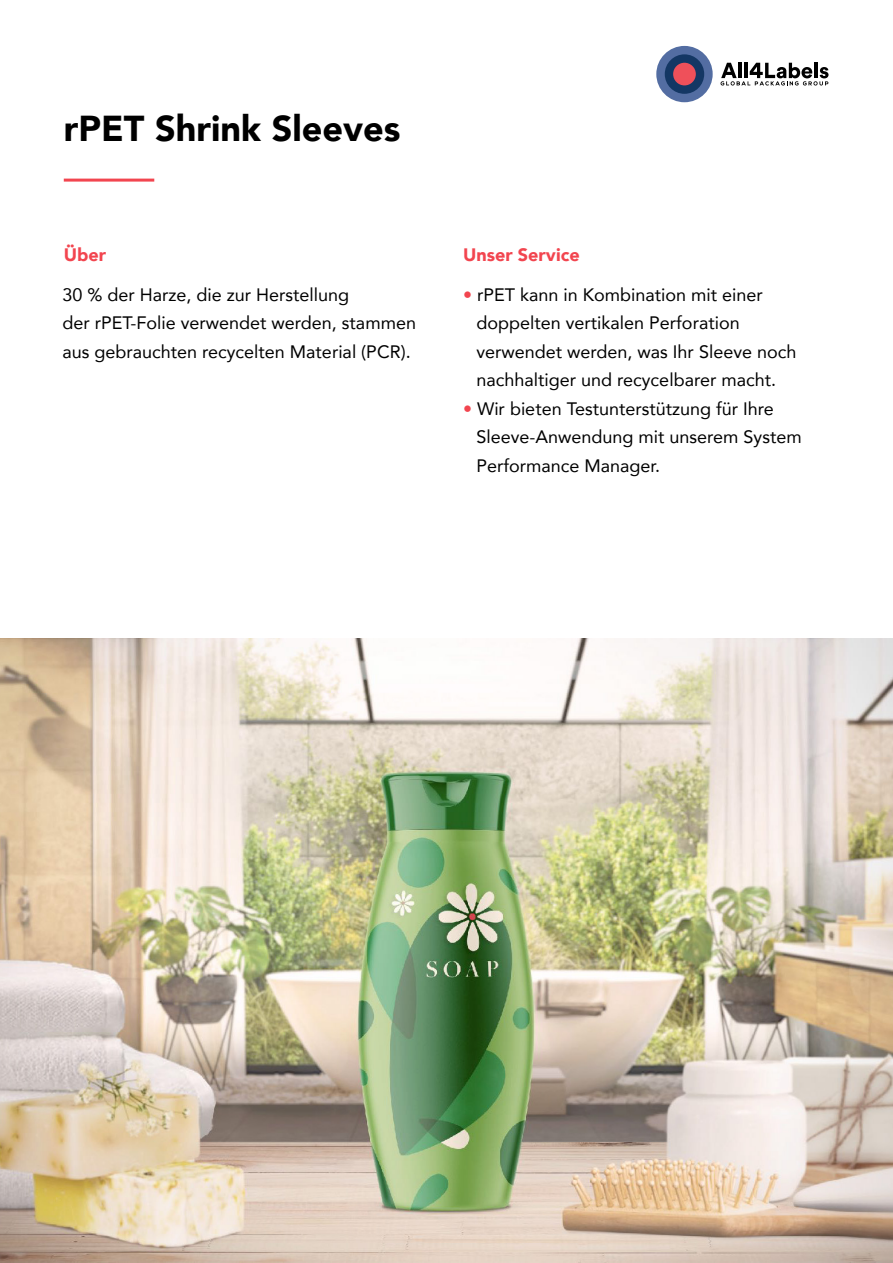
<style>
.page{position:relative;width:893px;height:1263px;background:#fff}
.page>*{position:absolute;margin:0;border:0;box-sizing:border-box;transform-origin:0 0}
.t1{font:900 36px "Avenir";color:#000}
.t2{font:18px/28.5px "Avenir";color:#000}
.t3{font:900 18px "Avenir";color:#f2454f}
.s1{color:#f2454f}
</style>
<div class="page">
<img style="left:0;top:638px;width:893px;height:625px">
<hr style="left:64px;top:179px;width:90px;height:3px;background:#f2454f">
<div style="left:656px;top:46px;width:57px;height:56px;background:#536da2;border-radius:50%"></div>
<div style="left:665px;top:54px;width:39px;height:40px;background:#143764;border-radius:50%"></div>
<div style="left:673px;top:63px;width:23px;height:22px;background:#ef505a;border-radius:50%"></div>
<svg style="left:721px;top:63px;width:107px;height:23px"></svg>
<p class="t1" style="left:64px;top:98px;width:338px">rPET Shrink Sleeves</p>
<p class="t3" style="left:64px;top:239px;width:44px">Über</p>
<p class="t3" style="left:463px;top:239px;width:118px">Unser Service</p>
<p class="t2" style="left:476px;top:280px;width:321px;text-indent:-14px"><span class="s1">•</span> rPET kann in Kombination mit einer doppelten vertikalen Perforation verwendet werden, was Ihr Sleeve noch nachhaltiger und recycelbarer macht.</p>
<p class="t2" style="left:476px;top:394px;width:327px;text-indent:-14px"><span class="s1">•</span> Wir bieten Testunterstützung für Ihre<br>Sleeve-Anwendung mit unserem System<br>Performance Manager.</p>
<p class="t2" style="left:62px;top:280px;width:355px">30 % der Harze, die zur Herstellung<br>der rPET-Folie verwendet werden, stammen aus gebrauchten recycelten Material (PCR).</p>
</div>
